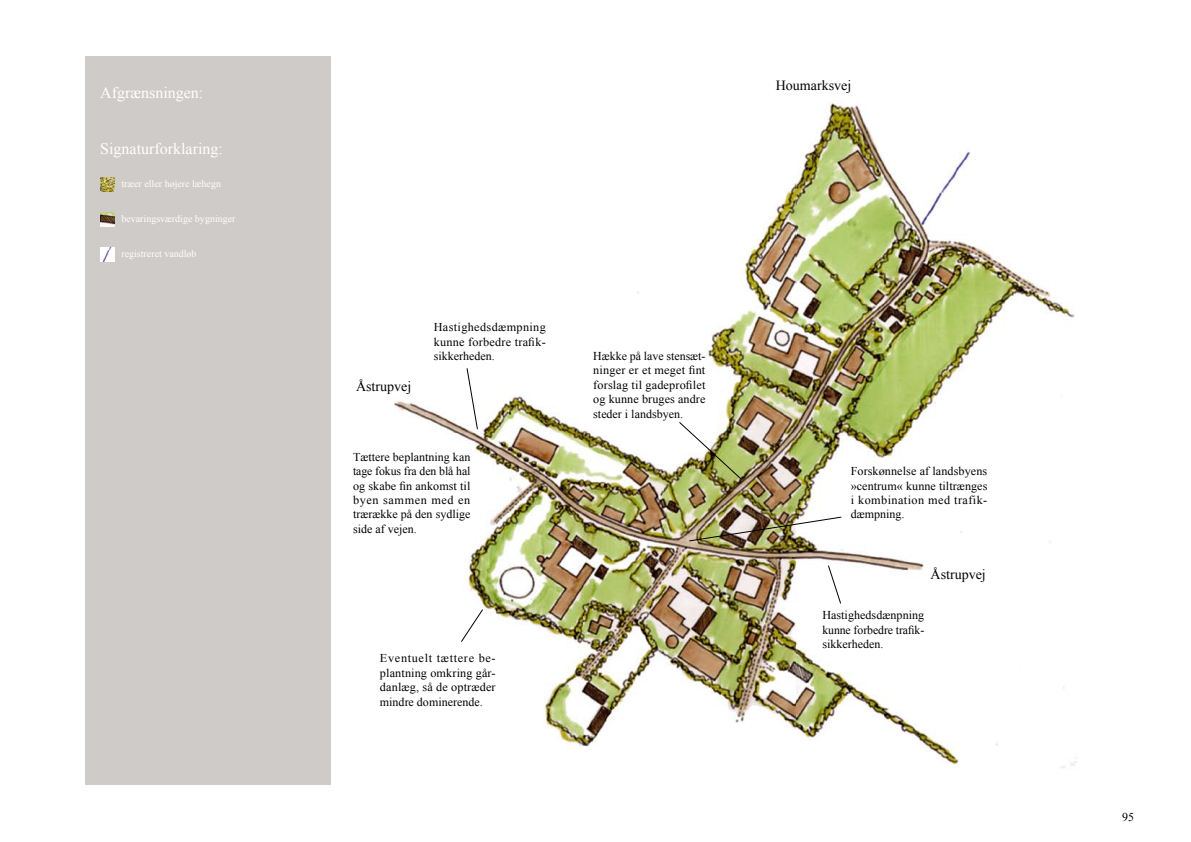
<style>
.page{position:relative;width:1191px;height:842px;background:#fff}
.page>*{position:absolute;margin:0;border:0;box-sizing:border-box;transform-origin:0 0}
.t1{font:16px "Times New Roman";color:#fff}
.t2{font:14px "Times New Roman";color:#000}
.t3{font:12px/14.4px "Times New Roman";letter-spacing:.005em;color:#000;text-align:justify}
.t4{font:10px "Times New Roman";color:#fff}
</style>
<div class="page">
<div style="left:85px;top:57px;width:245px;height:728px;background:#cfcbc9"></div>
<img style="left:394px;top:103px;width:683px;height:665px">
<img style="left:100px;top:178px;width:14px;height:13px">
<img style="left:100px;top:212px;width:14px;height:14px">
<img style="left:688px;top:516px;width:154px;height:26px">
<img style="left:678px;top:421px;width:64px;height:59px">
<svg style="left:460px;top:608px;width:24px;height:35px"></svg>
<img style="left:100px;top:247px;width:14px;height:14px">
<svg style="left:466px;top:367px;width:12px;height:63px"></svg>
<svg style="left:827px;top:564px;width:15px;height:41px"></svg>
<h1 class="t1" style="left:100px;top:82px;width:105px">Afgrænsningen:</h1>
<h1 class="t1" style="left:100px;top:138px;width:124px">Signaturforklaring:</h1>
<p class="t4" style="left:121px;top:177px;width:101px">træer eller højere læhegn</p>
<p class="t4" style="left:121px;top:212px;width:116px">bevaringsværdige bygninger</p>
<p class="t4" style="left:121px;top:247px;width:77px">registreret vandløb</p>
<p class="t2" style="left:776px;top:76px;width:77px">Houmarksvej</p>
<p class="t2" style="left:356px;top:376px;width:57px">Åstrupvej</p>
<p class="t3" style="left:434px;top:320px;width:114px">Hastighedsdæmpning kunne forbedre trafik&shy;sikkerheden.</p>
<p class="t3" style="left:353px;top:449px;width:119px">Tættere beplantning kan tage fokus fra den blå hal og skabe fin ankomst til byen sammen med en trærække på den sydlige side af vejen.</p>
<p class="t3" style="left:380px;top:651px;width:117px">Eventuelt tættere be&shy;plantning omkring går&shy;danlæg, så de optræder mindre dominerende.</p>
<p class="t3" style="left:593px;top:349px;width:114px">Hække på lave stensæt&shy;ninger er et meget fint forslag til gadeprofilet og kunne bruges andre steder i landsbyen.</p>
<p class="t3" style="left:850px;top:464px;width:138px">Forskønnelse af landsbyens »centrum« kunne tiltrænges i kombination med trafik&shy;dæmpning.</p>
<p class="t2" style="left:930px;top:564px;width:57px">Åstrupvej</p>
<p class="t3" style="left:822px;top:608px;width:103px">Hastighedsdænpning kunne forbedre trafik&shy;sikkerheden.</p>
<p class="t3" style="left:1122px;top:809px;width:13px">95</p>
</div>
